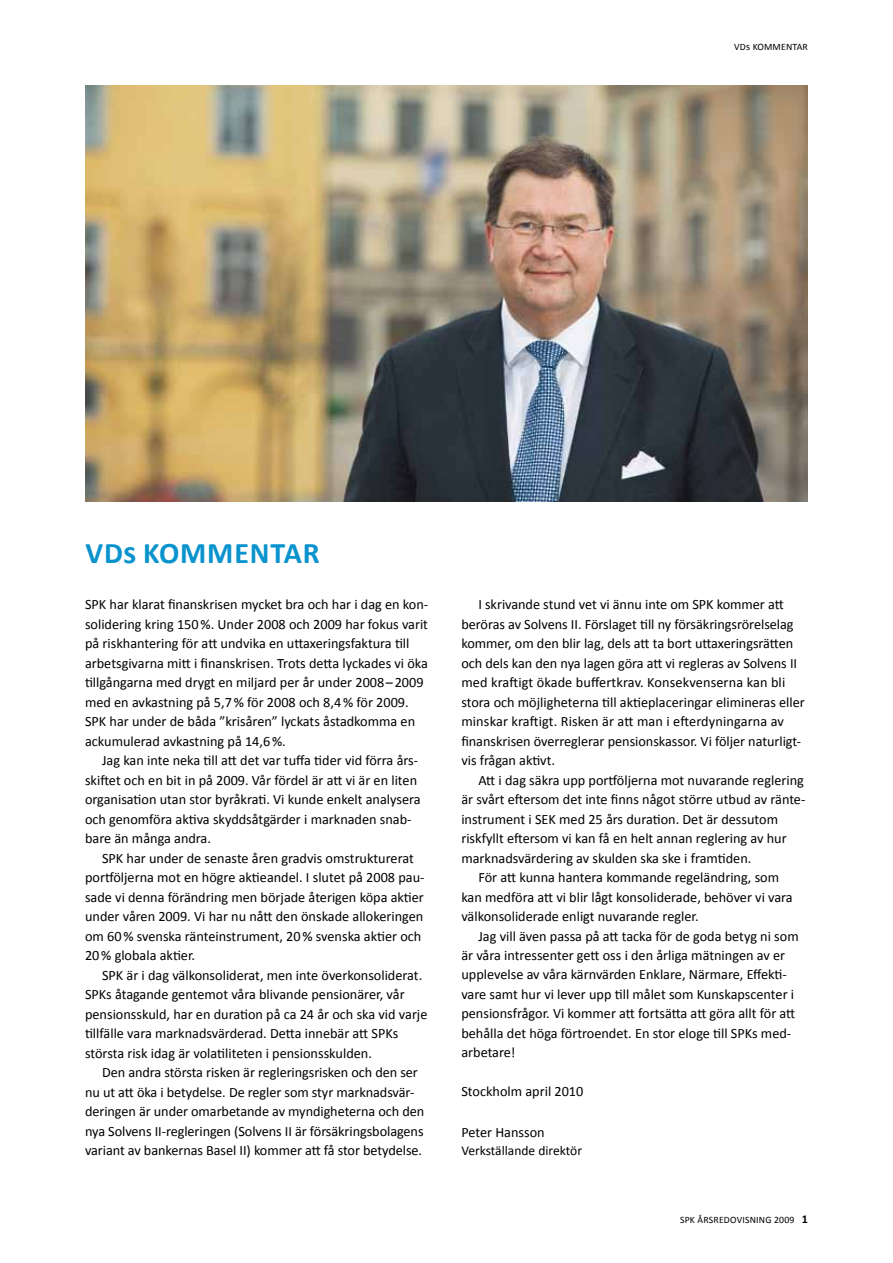
<style>
.page{position:relative;width:893px;height:1263px;background:#fff}
.page>*{position:absolute;margin:0;border:0;box-sizing:border-box;transform-origin:0 0}
.t1{font:700 30px "Calibri";letter-spacing:.03em;color:#0993cd}
.t2{font:14.25px/19.5px "Calibri";color:#000}
.t3{font:13.5px "Calibri";letter-spacing:-.005em;color:#000}
.t4{font:9.75px "Calibri";letter-spacing:.02em;color:#000}
.s1{font-weight:700;font-size:12px}
</style>
<div class="page">
<img style="left:85px;top:85px;width:722px;height:416px">
<p class="t4" style="left:734px;top:41px;width:75px">vds kommentar</p>
<h1 class="t1" style="left:86px;top:534px;width:236px">VDS KOMMENTAR</h1>
<p class="t2" style="left:85px;top:594px;width:345px">SPK har klarat finanskrisen mycket bra och har i dag en kon&shy;solidering kring 150%. Under 2008 och 2009 har fokus varit på riskhantering för att undvika en uttaxeringsfaktura till arbetsgivarna mitt i finanskrisen. Trots detta lyckades vi öka tillgångarna med drygt en miljard per år under 2008–2009 med en avkastning på 5,7% för 2008 och 8,4% för 2009.<br>SPK har under de båda ”krisåren” lyckats åstadkomma en ackumulerad avkastning på 14,6%.</p>
<p class="t2" style="left:85px;top:750px;width:337px;text-indent:17px">Jag kan inte neka till att det var tuffa tider vid förra års&shy;skiftet och en bit in på 2009. Vår fördel är att vi är en liten organisation utan stor byråkrati. Vi kunde enkelt analysera och genomföra aktiva skyddsåtgärder i marknaden snab&shy;bare än många andra.</p>
<p class="t2" style="left:85px;top:847px;width:341px;text-indent:17px">SPK har under de senaste åren gradvis omstrukturerat portföljerna mot en högre aktieandel. I slutet på 2008 pau&shy;sade vi denna förändring men började återigen köpa aktier under våren 2009. Vi har nu nått den önskade allokeringen om 60% svenska ränteinstrument, 20% svenska aktier och 20% globala aktier.</p>
<p class="t2" style="left:85px;top:964px;width:344px;text-indent:17px">SPK är i dag välkonsoliderat, men inte överkonsoliderat.<br>SPKs åtagande gentemot våra blivande pensionärer, vår pensionsskuld, har en duration på ca 24 år och ska vid varje tillfälle vara marknadsvärderad. Detta innebär att SPKs största risk idag är volatiliteten i pensionsskulden.</p>
<p class="t2" style="left:85px;top:1062px;width:341px;text-indent:17px">Den andra största risken är regleringsrisken och den ser nu ut att öka i betydelse. De regler som styr marknadsvär&shy;deringen är under omarbetande av myndigheterna och den nya Solvens II-regleringen (Solvens II är försäkringsbolagens variant av bankernas Basel II ) kommer att få stor betydelse.</p>
<p class="t2" style="left:461px;top:594px;width:345px;text-indent:17px">I skrivande stund vet vi ännu inte om SPK kommer att beröras av Solvens II . Förslaget till ny försäkringsrörelselag kommer, om den blir lag, dels att ta bort uttaxeringsrätten och dels kan den nya lagen göra att vi regleras av Solvens II med kraftigt ökade buffertkrav. Konsekvenserna kan bli stora och möjligheterna till aktieplaceringar elimineras eller minskar kraftigt. Risken är att man i efterdyningarna av finanskrisen överreglerar pensionskassor. Vi följer naturligt&shy;vis frågan aktivt.</p>
<p class="t2" style="left:478px;top:769px;width:327px">Att i dag säkra upp portföljerna mot nuvarande reglering</p>
<p class="t2" style="left:461px;top:789px;width:345px">är svårt eftersom det inte finns något större utbud av ränte-</p>
<p class="t2" style="left:461px;top:808px;width:318px">instrument i SEK med 25 års duration. Det är dessutom</p>
<p class="t2" style="left:461px;top:828px;width:327px">riskfyllt eftersom vi kan få en helt annan reglering av hur</p>
<p class="t2" style="left:461px;top:847px;width:291px">marknadsvärdering av skulden ska ske i framtiden.</p>
<p class="t2" style="left:478px;top:867px;width:302px">För att kunna hantera kommande regeländring, som</p>
<p class="t2" style="left:461px;top:886px;width:333px">kan medföra att vi blir lågt konsoliderade, behöver vi vara</p>
<p class="t2" style="left:461px;top:906px;width:239px">välkonsoliderade enligt nuvarande regler.</p>
<p class="t2" style="left:478px;top:925px;width:322px">Jag vill även passa på att tacka för de goda betyg ni som</p>
<p class="t2" style="left:461px;top:945px;width:325px">är våra intressenter gett oss i den årliga mätningen av er</p>
<p class="t2" style="left:461px;top:964px;width:327px">upplevelse av våra kärnvärden Enklare, N ärmare, Effekti-</p>
<p class="t2" style="left:461px;top:984px;width:334px">vare samt hur vi lever upp till målet som Kunskapscenter i</p>
<p class="t2" style="left:461px;top:1003px;width:335px">pensionsfrågor. Vi kommer att fortsätta att göra allt för att</p>
<p class="t2" style="left:461px;top:1023px;width:330px">behålla det höga förtroendet. En stor eloge till SPKs med-</p>
<p class="t2" style="left:461px;top:1042px;width:56px">arbetare!</p>
<p class="t2" style="left:461px;top:1081px;width:123px">Stockholm april 2010</p>
<p class="t2" style="left:461px;top:1122px;width:85px">Peter Hansson</p>
<p class="t3" style="left:461px;top:1142px;width:122px">Verkställande direktör</p>
<p class="t4" style="left:680px;top:1213px;width:129px">SPK Årsredovisning 2009 <span class="s1">1</span></p>
</div>
